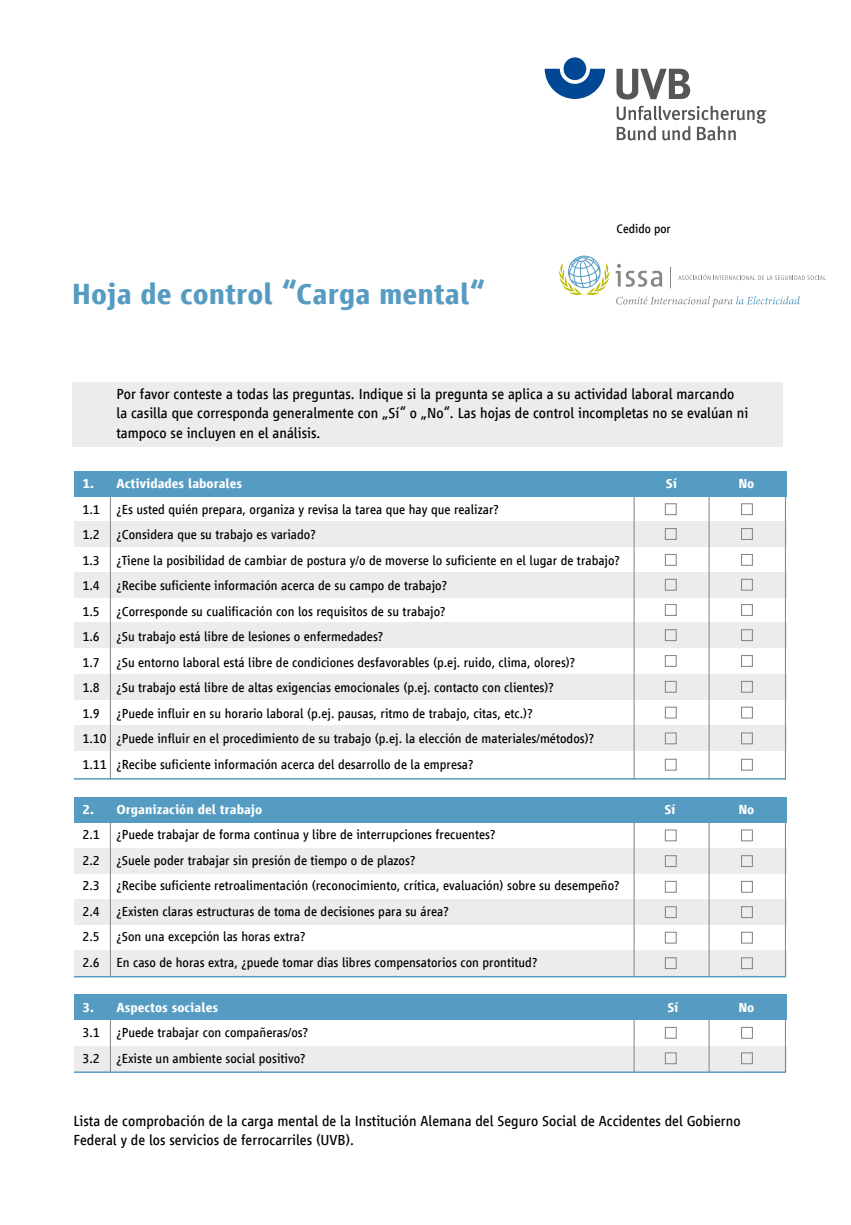
<style>
.page{position:relative;width:851px;height:1225px;background:#fff}
.page>*{position:absolute;margin:0;border:0;box-sizing:border-box;transform-origin:0 0}
.t1{font:700 30px "Vialog LT Com";color:#569bc1}
.t2{font:15px/19.5px "Vialog LT Com";color:#000}
.t3{font:13.5px/25.5px "Vialog LT Com";color:#000}
.t4{font:700 13.5px "Vialog LT Com";color:#fff}
.t5{font:12.75px "Vialog LT Com";color:#000}
</style>
<div class="page">
<div style="left:72px;top:382px;width:710px;height:64px;background:#ececec"></div>
<div style="left:74px;top:471px;width:712px;height:26px;background:#569bc1"></div>
<div style="left:74px;top:797px;width:712px;height:25px;background:#569bc1"></div>
<div style="left:74px;top:994px;width:712px;height:25px;background:#569bc1"></div>
<div style="left:74px;top:521px;width:712px;height:26px;background:#ececec"></div>
<div style="left:74px;top:572px;width:712px;height:25px;background:#ececec"></div>
<div style="left:74px;top:622px;width:712px;height:26px;background:#ececec"></div>
<div style="left:74px;top:674px;width:712px;height:25px;background:#ececec"></div>
<div style="left:74px;top:725px;width:712px;height:26px;background:#ececec"></div>
<div style="left:74px;top:848px;width:712px;height:26px;background:#ececec"></div>
<div style="left:74px;top:899px;width:712px;height:26px;background:#ececec"></div>
<div style="left:74px;top:950px;width:712px;height:26px;background:#ececec"></div>
<div style="left:74px;top:1046px;width:712px;height:25px;background:#ececec"></div>
<svg style="left:544px;top:69px;width:61px;height:30px"></svg>
<div style="left:563px;top:57px;width:23px;height:23px;background:#004893;border-radius:50%"></div>
<svg style="left:616px;top:69px;width:74px;height:31px"></svg>
<svg style="left:616px;top:106px;width:150px;height:34px"></svg>
<svg style="left:616px;top:296px;width:183px;height:11px"></svg>
<svg style="left:559px;top:256px;width:50px;height:39px"></svg>
<svg style="left:615px;top:264px;width:47px;height:23px"></svg>
<svg style="left:678px;top:274px;width:147px;height:6px"></svg>
<svg style="left:670px;top:267px;width:1px;height:21px"></svg>
<div style="left:740px;top:629px;width:12px;height:12px;border:1px solid #868786"></div>
<div style="left:740px;top:604px;width:12px;height:12px;border:1px solid #868786"></div>
<div style="left:740px;top:579px;width:12px;height:11px;border:1px solid #868786"></div>
<div style="left:740px;top:554px;width:12px;height:12px;border:1px solid #868786"></div>
<div style="left:740px;top:528px;width:12px;height:12px;border:1px solid #868786"></div>
<div style="left:740px;top:503px;width:12px;height:12px;border:1px solid #868786"></div>
<div style="left:740px;top:655px;width:12px;height:12px;border:1px solid #868786"></div>
<div style="left:740px;top:681px;width:12px;height:12px;border:1px solid #868786"></div>
<div style="left:740px;top:706px;width:12px;height:12px;border:1px solid #868786"></div>
<div style="left:740px;top:732px;width:12px;height:12px;border:1px solid #868786"></div>
<div style="left:740px;top:758px;width:12px;height:12px;border:1px solid #868786"></div>
<div style="left:740px;top:855px;width:12px;height:12px;border:1px solid #868786"></div>
<div style="left:740px;top:829px;width:12px;height:12px;border:1px solid #868786"></div>
<div style="left:740px;top:881px;width:12px;height:11px;border:1px solid #868786"></div>
<div style="left:740px;top:906px;width:12px;height:12px;border:1px solid #868786"></div>
<div style="left:740px;top:931px;width:12px;height:12px;border:1px solid #868786"></div>
<div style="left:740px;top:957px;width:12px;height:12px;border:1px solid #868786"></div>
<div style="left:740px;top:1027px;width:12px;height:11px;border:1px solid #868786"></div>
<div style="left:740px;top:1052px;width:12px;height:12px;border:1px solid #868786"></div>
<div style="left:664px;top:629px;width:12px;height:12px;border:1px solid #868786"></div>
<div style="left:664px;top:604px;width:12px;height:12px;border:1px solid #868786"></div>
<div style="left:664px;top:579px;width:12px;height:11px;border:1px solid #868786"></div>
<div style="left:664px;top:554px;width:12px;height:12px;border:1px solid #868786"></div>
<div style="left:664px;top:528px;width:12px;height:12px;border:1px solid #868786"></div>
<div style="left:664px;top:503px;width:12px;height:12px;border:1px solid #868786"></div>
<div style="left:664px;top:655px;width:12px;height:12px;border:1px solid #868786"></div>
<div style="left:664px;top:681px;width:12px;height:12px;border:1px solid #868786"></div>
<div style="left:664px;top:706px;width:12px;height:12px;border:1px solid #868786"></div>
<div style="left:664px;top:732px;width:12px;height:12px;border:1px solid #868786"></div>
<div style="left:664px;top:758px;width:12px;height:12px;border:1px solid #868786"></div>
<div style="left:664px;top:855px;width:12px;height:12px;border:1px solid #868786"></div>
<div style="left:664px;top:829px;width:12px;height:12px;border:1px solid #868786"></div>
<div style="left:664px;top:881px;width:12px;height:11px;border:1px solid #868786"></div>
<div style="left:664px;top:906px;width:12px;height:12px;border:1px solid #868786"></div>
<div style="left:664px;top:931px;width:12px;height:12px;border:1px solid #868786"></div>
<div style="left:664px;top:957px;width:12px;height:12px;border:1px solid #868786"></div>
<div style="left:664px;top:1027px;width:12px;height:11px;border:1px solid #868786"></div>
<div style="left:664px;top:1052px;width:12px;height:12px;border:1px solid #868786"></div>
<hr style="left:110px;top:497px;width:1px;height:282px;background:#868786">
<hr style="left:110px;top:822px;width:1px;height:155px;background:#868786">
<hr style="left:110px;top:1019px;width:1px;height:54px;background:#868786">
<hr style="left:633px;top:497px;width:1px;height:282px;background:#868786">
<hr style="left:633px;top:822px;width:1px;height:154px;background:#868786">
<hr style="left:633px;top:1019px;width:1px;height:54px;background:#868786">
<hr style="left:708px;top:497px;width:1px;height:282px;background:#868786">
<hr style="left:708px;top:822px;width:1px;height:154px;background:#868786">
<hr style="left:708px;top:1019px;width:1px;height:54px;background:#868786">
<hr style="left:784px;top:497px;width:1px;height:282px;background:#868786">
<hr style="left:784px;top:822px;width:1px;height:154px;background:#868786">
<hr style="left:784px;top:1019px;width:1px;height:53px;background:#868786">
<hr style="left:74px;top:778px;width:712px;height:1px;background:#569bc1">
<hr style="left:74px;top:976px;width:712px;height:1px;background:#569bc1">
<hr style="left:74px;top:1071px;width:712px;height:2px;background:#569bc1">
<h1 class="t1" style="left:72px;top:278px;width:414px">Hoja de control “Carga mental“</h1>
<p class="t5" style="left:616px;top:221px;width:56px">Cedido por</p>
<p class="t2" style="left:116px;top:384px;width:633px">Por favor conteste a todas las preguntas. Indique si la pregunta se aplica a su actividad laboral marcando la casilla que corresponda generalmente con „Sí“ o „No“. Las hojas de control incompletas no se evalúan ni tampoco se incluyen en el análisis.</p>
<p class="t4" style="left:82px;top:476px;width:161px">1. Actividades laborales</p>
<p class="t4" style="left:665px;top:476px;width:13px">Sí</p>
<p class="t4" style="left:738px;top:476px;width:18px">No</p>
<p class="t3" style="left:82px;top:496px;width:539px">1.1 ¿Es usted quién prepara, organiza y revisa la tarea que hay que realizar?<br>1.2 ¿Considera que su trabajo es variado?<br>1.3 ¿Tiene la posibilidad de cambiar de postura y/o de moverse lo suficiente en el lugar de trabajo?<br>1.4 ¿Recibe suficiente información acerca de su campo de trabajo?<br>1.5 ¿Corresponde su cualificación con los requisitos de su trabajo?<br>1.6 ¿Su trabajo está libre de lesiones o enfermedades?<br>1.7 ¿Su entorno laboral está libre de condiciones desfavorables (p.ej. ruido, clima, olores)?<br>1.8 ¿Su trabajo está libre de altas exigencias emocionales (p.ej. contacto con clientes)?<br>1.9 ¿Puede influir en su horario laboral (p.ej. pausas, ritmo de trabajo, citas, etc.)?<br>1.10 ¿Puede influir en el procedimiento de su trabajo (p.ej. la elección de materiales/métodos)?<br>1.11 ¿Recibe suficiente información acerca del desarrollo de la empresa?</p>
<p class="t4" style="left:82px;top:802px;width:181px">2. Organización del trabajo</p>
<p class="t4" style="left:664px;top:802px;width:13px">Sí</p>
<p class="t4" style="left:738px;top:802px;width:18px">No</p>
<p class="t3" style="left:82px;top:822px;width:538px">2.1 ¿Puede trabajar de forma continua y libre de interrupciones frecuentes?<br>2.2 ¿Suele poder trabajar sin presión de tiempo o de plazos?<br>2.3 ¿Recibe suficiente retroalimentación (reconocimiento, crítica, evaluación) sobre su desempeño?<br>2.4 ¿Existen claras estructuras de toma de decisiones para su área?<br>2.5 ¿Son una excepción las horas extra?<br>2.6 En caso de horas extra, ¿puede tomar días libres compensatorios con prontitud?</p>
<p class="t4" style="left:82px;top:1000px;width:137px">3. Aspectos sociales</p>
<p class="t4" style="left:667px;top:1000px;width:13px">Sí</p>
<p class="t4" style="left:738px;top:1000px;width:18px">No</p>
<p class="t3" style="left:82px;top:1020px;width:227px">3.1 ¿Puede trabajar con compañeras/os?<br>3.2 ¿Existe un ambiente social positivo?</p>
<p class="t2" style="left:73px;top:1111px;width:668px">Lista de comprobación de la carga mental de la Institución Alemana del Seguro Social de Accidentes del Gobierno<br>Federal y de los servicios de ferrocarriles (UVB).</p>
</div>
